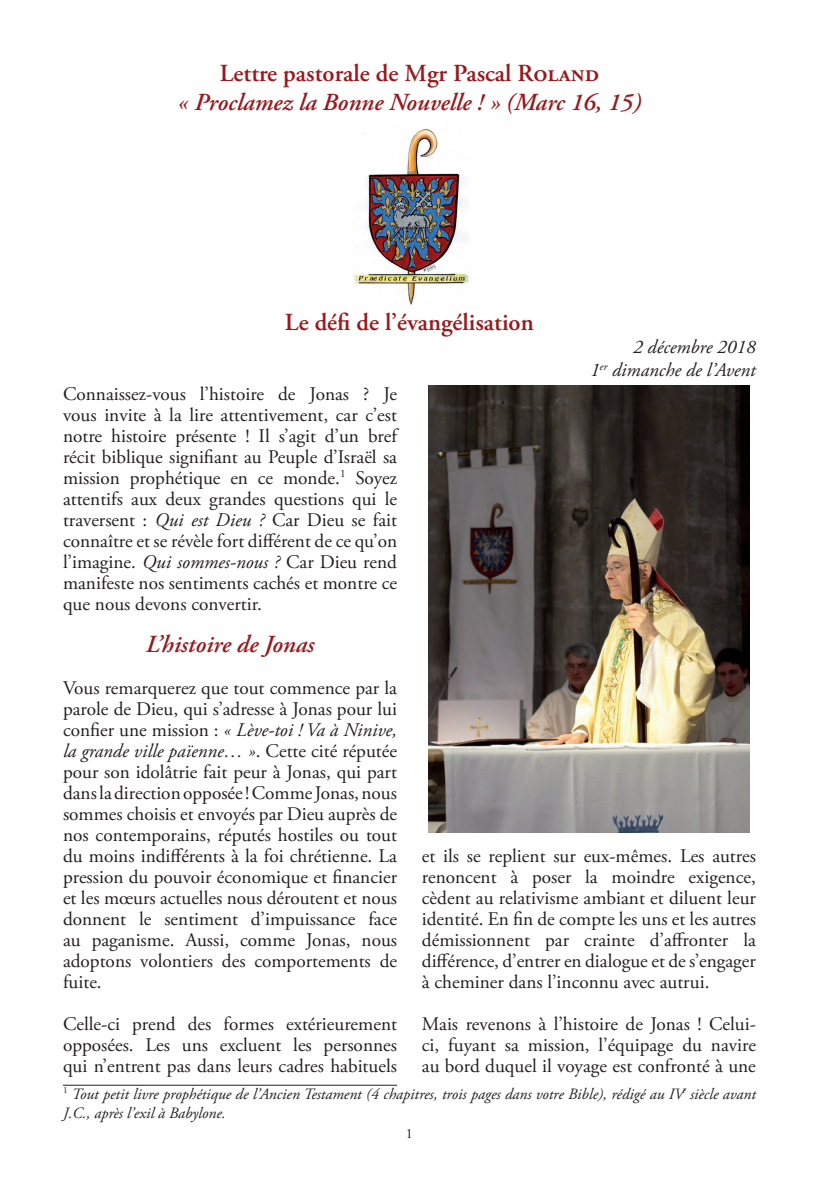
<style>
.page{position:relative;width:819px;height:1191px;background:#fff}
.page>*{position:absolute;margin:0;border:0;box-sizing:border-box;transform-origin:0 0}
.t1{font:600 24.5px "Adobe Garamond Pro";color:#981a1e}
.t2{font:italic 600 24.5px "Adobe Garamond Pro";color:#981a1e}
.t3{font:19.25px/21px "Adobe Garamond Pro";color:#231f20;text-align:justify}
.t4{font:italic 19.25px/23.1px "Adobe Garamond Pro";color:#231f20;text-align:right}
.t5{font:italic 15.75px/18.9px "Adobe Garamond Pro";color:#231f20}
.s1{font-style:italic}
</style>
<div class="page">
<img style="left:352px;top:129px;width:116px;height:176px">
<hr style="left:63px;top:1084px;width:334px;height:1px;background:#231f20">
<img style="left:428px;top:386px;width:321px;height:446px">
<p class="t1" style="left:220px;top:59px;width:381px">Lettre pastorale de Mgr Pascal Roland</p>
<p class="t2" style="left:178px;top:88px;width:465px">« Proclamez la Bonne Nouvelle ! » (Marc 16, 15)</p>
<p class="t1" style="left:285px;top:308px;width:250px">Le défi de l’évangélisation</p>
<p class="t4" style="left:590px;top:336px;width:167px">2 décembre 2018<br>1<sup>er</sup> dimanche de l’Avent</p>
<p class="t3" style="left:63px;top:384px;width:335px">Connaissez-vous l’histoire de Jonas ? Je vous invite à la lire attentivement, car c’est notre histoire présente ! Il s’agit d’un bref récit biblique signifiant au Peuple d’Israël sa mission prophétique en ce monde.<sup>1</sup> Soyez attentifs aux deux grandes questions qui le traversent : <span class="s1">Qui est Dieu ?</span> Car Dieu se fait connaître et se révèle fort différent de ce qu’on l’imagine. <span class="s1">Qui sommes-nous ?</span> Car Dieu rend manifeste nos sentiments cachés et montre ce que nous devons convertir.</p>
<p class="t2" style="left:146px;top:630px;width:170px">L’histoire de Jonas</p>
<p class="t3" style="left:63px;top:678px;width:335px">Vous remarquerez que tout commence par la parole de Dieu, qui s’adresse à Jonas pour lui confier une mission : <span class="s1">« Lève-toi ! Va à Ninive, la grande ville païenne… »</span>. Cette cité réputée pour son idolâtrie fait peur à Jonas, qui part dans la direction opposée ! Comme Jonas, nous sommes choisis et envoyés par Dieu auprès de nos contemporains, réputés hostiles ou tout du moins indifférents à la foi chrétienne. La pression du pouvoir économique et financier et les mœurs actuelles nous déroutent et nous donnent le sentiment d’impuissance face au paganisme. Aussi, comme Jonas, nous adoptons volontiers des comportements de fuite.</p>
<p class="t3" style="left:63px;top:1014px;width:335px">Celle-ci prend des formes extérieurement opposées. Les uns excluent les personnes qui n’entrent pas dans leurs cadres habituels</p>
<p class="t3" style="left:422px;top:846px;width:335px">et ils se replient sur eux-mêmes. Les autres renoncent à poser la moindre exigence, cèdent au relativisme ambiant et diluent leur identité. En fin de compte les uns et les autres démissionnent par crainte d’affronter la différence, d’entrer en dialogue et de s’engager à cheminer dans l’inconnu avec autrui.</p>
<p class="t3" style="left:422px;top:1014px;width:335px">Mais revenons à l’histoire de Jonas ! Celui&shy;ci, fuyant sa mission, l’équipage du navire au bord duquel il voyage est confronté à une</p>
<p class="t5" style="left:63px;top:1084px;width:694px"><sup>1</sup> Tout petit livre prophétique de l’Ancien Testament (4 chapitres, trois pages dans votre Bible), rédigé au IV<sup>e</sup> siècle avant<br>J.C., après l’exil à Babylone.</p>
</div>
